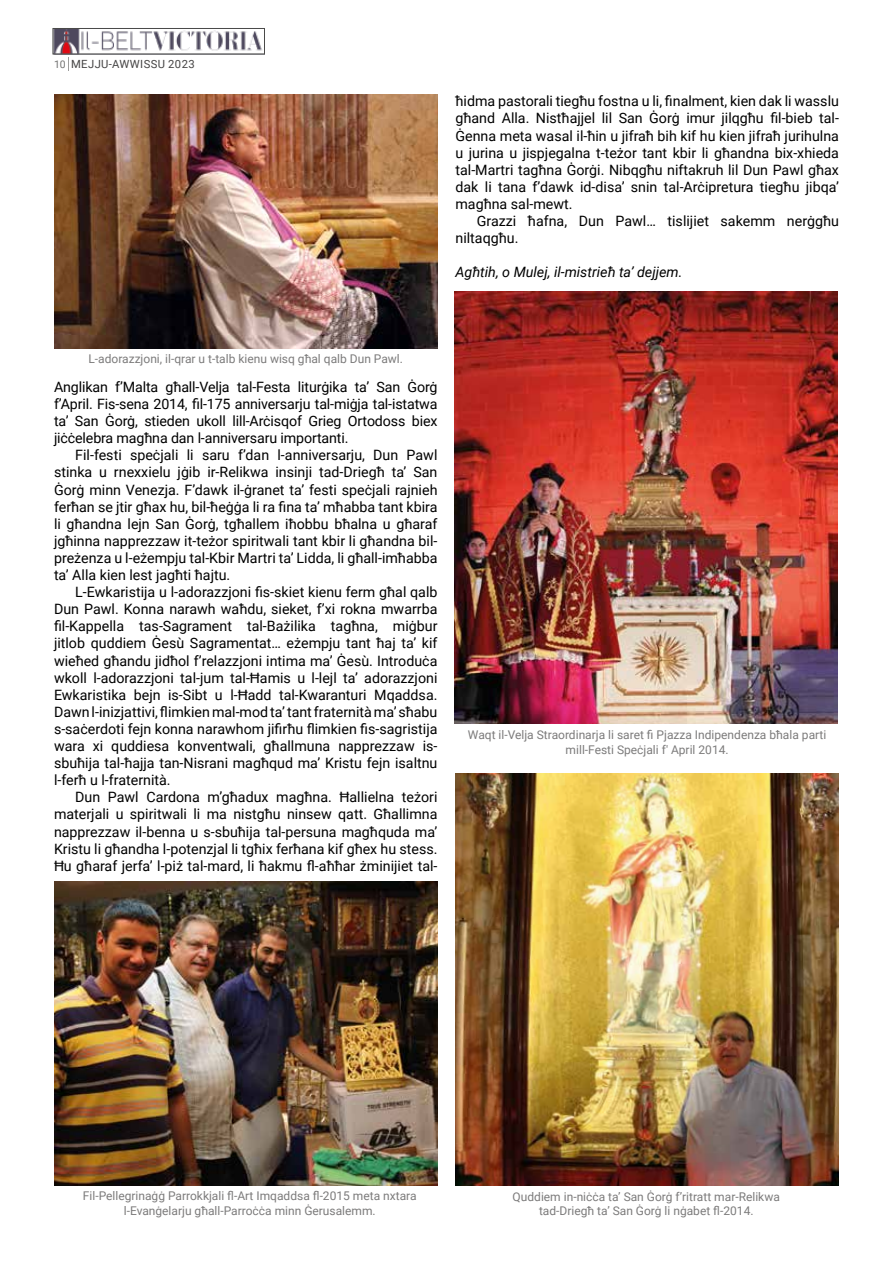
<style>
.page{position:relative;width:893px;height:1263px;background:#fff}
.page>*{position:absolute;margin:0;border:0;box-sizing:border-box;transform-origin:0 0}
.t1{font:14.25px/17.1px "Roboto";color:#000;text-align:justify}
.t2{font:italic 14.25px "Roboto";color:#000}
.t3{font:12px/14.4px "Roboto";color:#7c7b7b;text-align:center}
.t4{font:11.25px "Roboto";letter-spacing:.035em;color:#454444}
.s1{font-size:10.5px;color:#727271}
</style>
<div class="page">
<svg style="left:68px;top:57px;width:1px;height:14px"></svg>
<img style="left:55px;top:30px;width:208px;height:22px">
<div style="left:53px;top:28px;width:212px;height:26px;border:1px solid #4a4a49"></div>
<img style="left:455px;top:773px;width:383px;height:412px">
<img style="left:54px;top:94px;width:383px;height:254px">
<img style="left:54px;top:881px;width:383px;height:305px">
<img style="left:454px;top:292px;width:384px;height:432px">
<p class="t4" style="left:54px;top:56px;width:142px"><span class="s1">10</span> MEJJU-AWWISSU 2023</p>
<p class="t1" style="left:455px;top:92px;width:385px">ħidma pastorali tiegħu fostna u li, finalment, kien dak li wasslu għand Alla. Nistħajjel lil San Ġorġ imur jilqgħu fil-bieb tal-Ġenna meta wasal il-ħin u jifraħ bih kif hu kien jifraħ jurihulna u jurina u jispjegalna t-teżor tant kbir li għandna bix-xhieda tal-Martri tagħna Ġorġi. Nibqgħu niftakruh lil Dun Pawl għax dak li tana f’dawk id-disa’ snin tal-Arċipretura tiegħu jibqa’ magħna sal-mewt.</p>
<p class="t1" style="left:455px;top:212px;width:385px;text-indent:21px">Grazzi ħafna, Dun Pawl… tislijiet sakemm nerġgħu niltaqgħu.</p>
<p class="t2" style="left:455px;top:262px;width:228px">Agħtih, o Mulej, il-mistrieħ ta’ dejjem.</p>
<p class="t3" style="left:88px;top:351px;width:316px">L-adorazzjoni, il-qrar u t-talb kienu wisq għal qalb Dun Pawl.</p>
<p class="t1" style="left:54px;top:378px;width:385px">Anglikan f’Malta għall-Velja tal-Festa liturġika ta’ San Ġorġ f’April. Fis-sena 2014, fil-175 anniversarju tal-miġja tal-istatwa ta’ San Ġorġ, stieden ukoll lill-Arċisqof Grieg Ortodoss biex jiċċelebra magħna dan l-anniversaru importanti.</p>
<p class="t1" style="left:54px;top:446px;width:385px;text-indent:21px">Fil-festi speċjali li saru f’dan l-anniversarju, Dun Pawl stinka u rnexxielu jġib ir-Relikwa insinji tad-Driegħ ta’ San Ġorġ minn Venezja. F’dawk il-ġranet ta’ festi speċjali rajnieh ferħan se jtir għax hu, bil-ħeġġa li ra fina ta’ mħabba tant kbira li għandna lejn San Ġorġ, tgħallem iħobbu bħalna u għaraf jgħinna napprezzaw it-teżor spiritwali tant kbir li għandna bil&shy;preżenza u l-eżempju tal-Kbir Martri ta’ Lidda, li għall-imħabba ta’ Alla kien lest jagħti ħajtu.</p>
<p class="t1" style="left:54px;top:583px;width:385px;text-indent:21px">L-Ewkaristija u l-adorazzjoni fis-skiet kienu ferm għal qalb Dun Pawl. Konna narawh waħdu, sieket, f’xi rokna mwarrba fil-Kappella tas-Sagrament tal-Bażilika tagħna, miġbur jitlob quddiem Ġesù Sagramentat… eżempju tant ħaj ta’ kif wieħed għandu jidħol f’relazzjoni intima ma’ Ġesù. Introduċa wkoll l-adorazzjoni tal-jum tal-Ħamis u l-lejl ta’ adorazzjoni Ewkaristika bejn is-Sibt u l-Ħadd tal-Kwaranturi Mqaddsa.<br>Dawn l-inizjattivi, flimkien mal-mod ta’ tant fraternità ma’ sħabu s-saċerdoti fejn konna narawhom jifirħu flimkien fis-sagristija wara xi quddiesa konventwali, għallmuna napprezzaw is&shy;sbuħija tal-ħajja tan-Nisrani magħqud ma’ Kristu fejn isaltnu l-ferħ u l-fraternità.</p>
<p class="t1" style="left:54px;top:788px;width:385px;text-indent:21px">Dun Pawl Cardona m’għadux magħna. Ħallielna teżori materjali u spiritwali li ma nistgħu ninsew qatt. Għallimna napprezzaw il-benna u s-sbuħija tal-persuna magħquda ma’ Kristu li għandha l-potenzjal li tgħix ferħana kif għex hu stess.<br>Ħu għaraf jerfa’ l-piż tal-mard, li ħakmu fl-aħħar żminijiet tal-</p>
<p class="t3" style="left:468px;top:727px;width:360px">Waqt il-Velja Straordinarja li saret fi Pjazza Indipendenza bħala parti mill-Festi Speċjali f' April 2014.</p>
<p class="t3" style="left:83px;top:1188px;width:335px">Fil-Pellegrinaġġ Parrokkjali fl-Art Imqaddsa fl-2015 meta nxtara l-Evanġelarju għall-Parroċċa minn Ġerusalemm.</p>
<p class="t3" style="left:513px;top:1189px;width:269px">Quddiem in-niċċa ta’ San Ġorġ f’ritratt mar-Relikwa tad-Driegħ ta’ San Ġorġ li nġabet fl-2014.</p>
</div>
